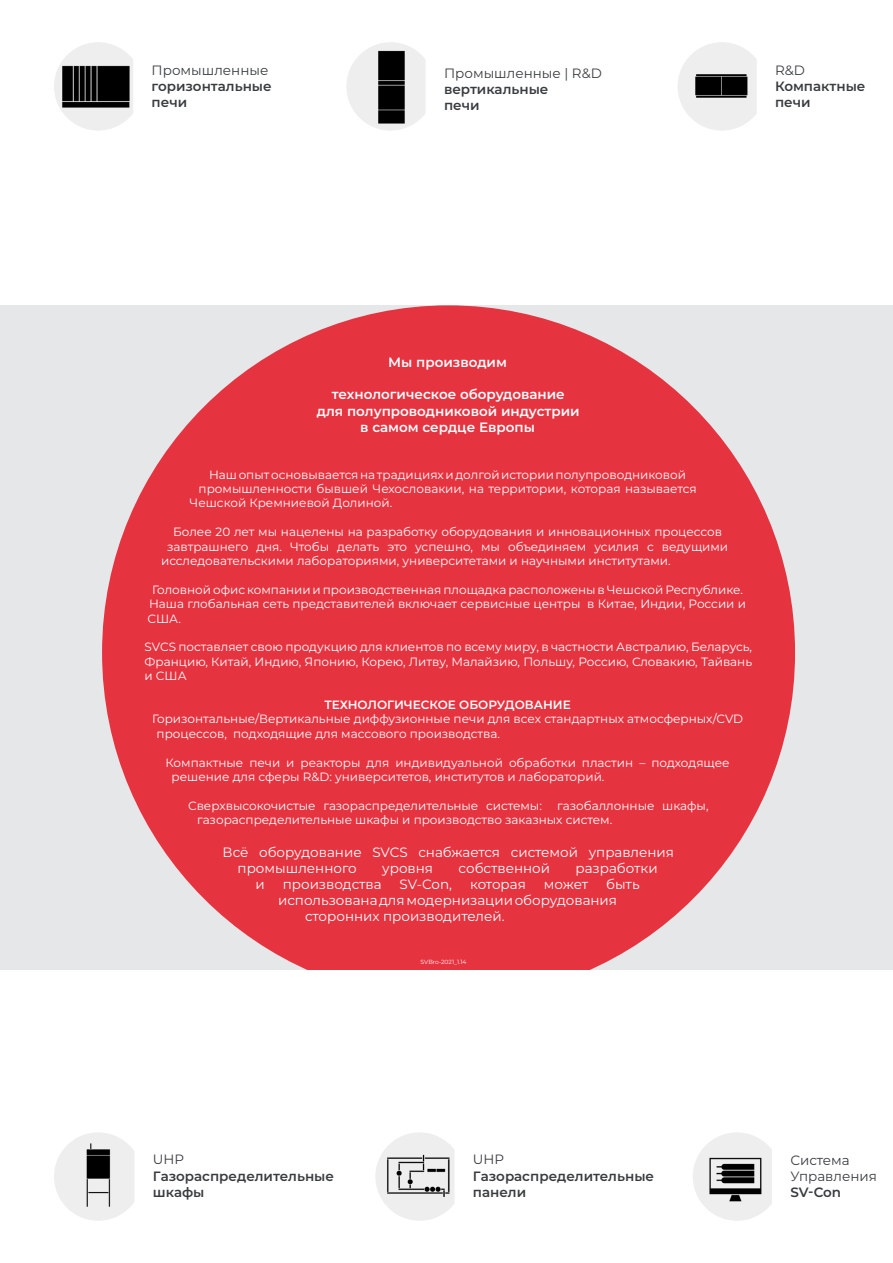
<style>
.page{position:relative;width:893px;height:1263px;background:#fff}
.page>*{position:absolute;margin:0;border:0;box-sizing:border-box;transform-origin:0 0}
.t1{font:13.5px/16.2px "Montserrat";color:#fff}
.t2{font:600 13.5px/16.2px "Montserrat";color:#393c3f}
.t3{font:600 13.5px "Montserrat";color:#fff}
.t4{font:13.5px "Montserrat";color:#393c3f}
.t5{font:12px/14.4px "Montserrat";color:#fff}
.t6{font:600 12px "Montserrat";color:#fff}
.podnadpis{font:6px "Montserrat";color:#fff}
</style>
<div class="page">
<div style="left:0;top:305px;width:893px;height:665px;background:#e6e7e9"></div>
<img style="left:54px;top:42px;width:79px;height:89px">
<svg style="left:693px;top:1132px;width:71px;height:89px"></svg>
<img style="left:706px;top:1142px;width:66px;height:78px">
<svg style="left:375px;top:1132px;width:71px;height:89px"></svg>
<img style="left:381px;top:1133px;width:73px;height:78px">
<svg style="left:54px;top:1132px;width:80px;height:89px"></svg>
<img style="left:66px;top:1143px;width:65px;height:64px">
<svg style="left:346px;top:42px;width:70px;height:89px"></svg>
<img style="left:352px;top:51px;width:73px;height:77px">
<svg style="left:678px;top:42px;width:79px;height:89px"></svg>
<img style="left:689px;top:57px;width:62px;height:62px">
<div style="left:102px;top:305px;width:693px;height:695px;background:#e63340;border-radius:50%"></div>
<div style="left:284px;top:970px;width:325px;height:37px;background:#fff"></div>
<p class="t4" style="left:152px;top:60px;width:118px">Промышленные</p>
<p class="t2" style="left:152px;top:77px;width:122px">горизонтальные</p>
<p class="t2" style="left:152px;top:93px;width:37px">печи</p>
<p class="t4" style="left:444px;top:64px;width:159px">Промышленные | R&amp;D</p>
<p class="t2" style="left:444px;top:81px;width:106px">вертикальные</p>
<p class="t2" style="left:444px;top:97px;width:37px">печи</p>
<p class="t4" style="left:775px;top:60px;width:31px">R&amp;D</p>
<p class="t2" style="left:775px;top:77px;width:92px">Компактные</p>
<p class="t2" style="left:775px;top:93px;width:37px">печи</p>
<p class="t3" style="left:388px;top:353px;width:120px">Мы производим</p>
<p class="t3" style="left:332px;top:385px;width:235px">технологическое оборудование</p>
<p class="t3" style="left:317px;top:401px;width:264px">для полупроводниковой индустрии</p>
<p class="t3" style="left:360px;top:417px;width:176px">в самом сердце Европы</p>
<p class="t5" style="left:209px;top:467px;width:479px">Наш опыт основывается на традициях и долгой истории полупроводниковой</p>
<p class="t5" style="left:199px;top:481px;width:499px">промышленности бывшей Чехословакии, на территории, которая называется</p>
<p class="t5" style="left:190px;top:495px;width:204px">Чешской Кремниевой Долиной.</p>
<p class="t5" style="left:173px;top:524px;width:551px">Более 20 лет мы нацелены на разработку оборудования и инновационных процессов</p>
<p class="t5" style="left:167px;top:539px;width:563px">завтрашнего дня. Чтобы делать это успешно, мы объединяем усилия с ведущими</p>
<p class="t5" style="left:161px;top:553px;width:511px">исследовательскими лабораториями, университетами и научными институтами.</p>
<p class="t5" style="left:148px;top:582px;width:600px;text-indent:4px">Головной офис компании и производственная площадка расположены в Чешской Республике.<br>Наша глобальная сеть представителей включает сервисные центры в Китае, Индии, России и<br>США.</p>
<p class="t5" style="left:145px;top:639px;width:609px">SVCS поставляет свою продукцию для клиентов по всему миру, в частности Австралию, Беларусь,</p>
<p class="t5" style="left:145px;top:654px;width:609px">Францию, Китай, Индию, Японию, Корею, Литву, Малайзию, Польшу, Россию, Словакию, Тайвань и США</p>
<p class="t6" style="left:324px;top:696px;width:248px">ТЕХНОЛОГИЧЕСКОЕ ОБОРУДОВАНИЕ</p>
<p class="t5" style="left:157px;top:711px;width:588px;text-indent:-4px">Горизонтальные/Вертикальные диффузионные печи для всех стандартных атмосферных/CVD процессов, подходящие для массового производства.</p>
<p class="t5" style="left:172px;top:755px;width:560px;text-indent:-6px">Компактные печи и реакторы для индивидуальной обработки пластин – подходящее решение для сферы R&amp;D: университетов, институтов и лабораторий.</p>
<p class="t5" style="left:188px;top:798px;width:355px">Сверхвысокочистые газораспределительные системы:</p>
<p class="t5" style="left:197px;top:798px;width:513px;text-indent:360px">газобаллонные шкафы, газораспределительные шкафы и производство заказных систем.</p>
<p class="t1" style="left:238px;top:843px;width:438px;text-indent:-15px">Всё оборудование SVCS снабжается системой управления промышленного</p>
<p class="t1" style="left:382px;top:859px;width:52px">уровня</p>
<p class="t1" style="left:459px;top:859px;width:93px">собственной</p>
<p class="t1" style="left:576px;top:859px;width:83px">разработки</p>
<p class="t1" style="left:256px;top:876px;width:11px">и</p>
<p class="t1" style="left:283px;top:876px;width:100px">производства</p>
<p class="t1" style="left:400px;top:876px;width:54px">SV-Con,</p>
<p class="t1" style="left:470px;top:876px;width:57px">которая</p>
<p class="t1" style="left:544px;top:876px;width:46px">может</p>
<p class="t1" style="left:606px;top:876px;width:35px">быть</p>
<p class="t1" style="left:278px;top:892px;width:341px">использована для модернизации оборудования</p>
<p class="t1" style="left:305px;top:908px;width:201px">сторонних производителей.</p>
<p class="podnadpis" style="left:421px;top:957px;width:48px">SVBro-2021_1.14</p>
<p class="t4" style="left:153px;top:1150px;width:33px">UHP</p>
<p class="t2" style="left:153px;top:1167px;width:183px">Газораспределительные шкафы</p>
<p class="t4" style="left:473px;top:1150px;width:33px">UHP</p>
<p class="t2" style="left:473px;top:1167px;width:183px">Газораспределительные панели</p>
<p class="t4" style="left:790px;top:1150px;width:61px">Система</p>
<p class="t4" style="left:790px;top:1167px;width:88px">Управления</p>
<p class="t2" style="left:790px;top:1183px;width:52px">SV-Con</p>
</div>
